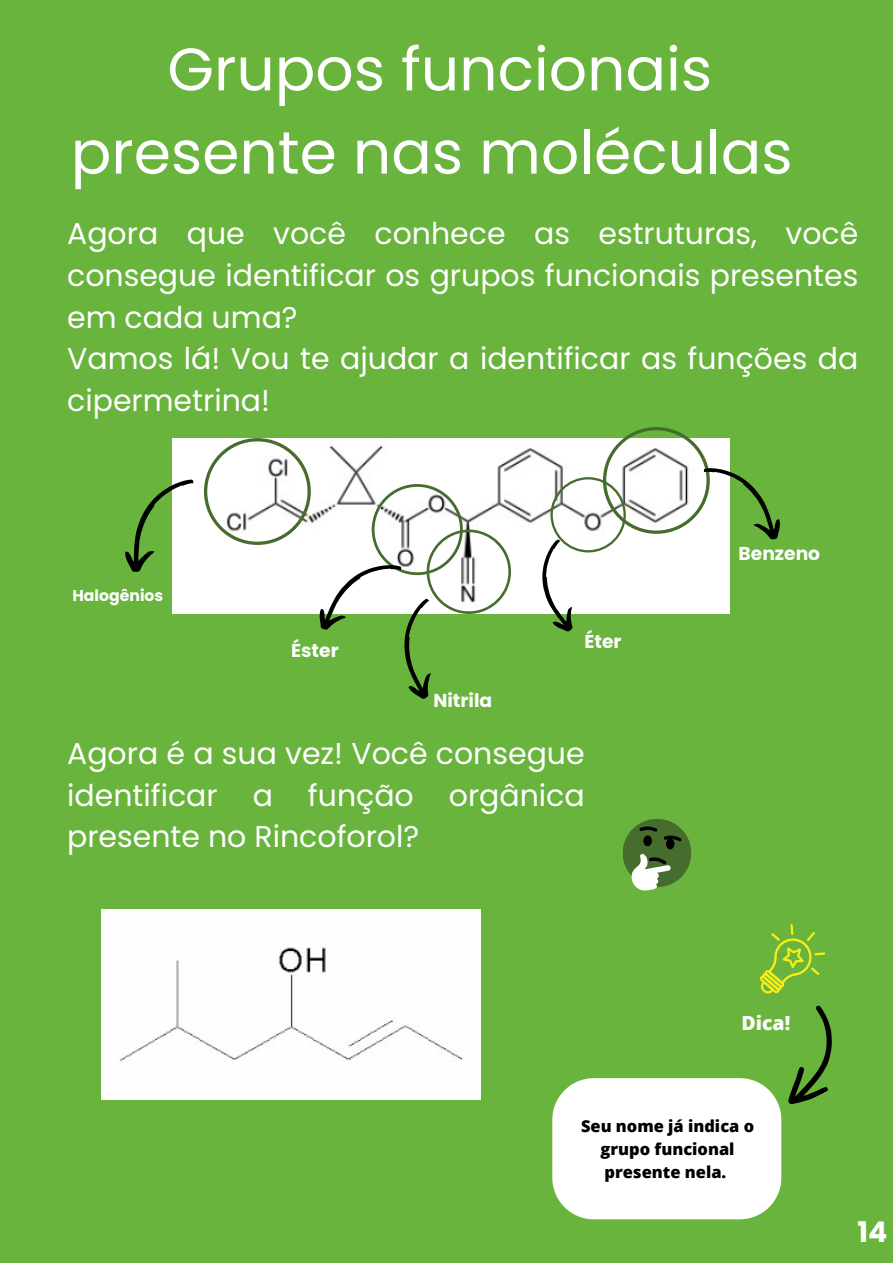
<style>
.page{position:relative;width:893px;height:1264px;background:#fff}
.page>*{position:absolute;margin:0;border:0;box-sizing:border-box;transform-origin:0 0}
.t1{font:60px/83.2px "Poppins";color:#fff;text-align:center}
.t2{font:30px/41.5px "Poppins";color:#fff;text-align:justify}
.t3{font:700 28.5px "Poppins";color:#fff}
.t4{font:800 19.5px "Open Sans";color:#fff}
.t5{font:700 18.6px "Poppins";color:#fff}
.t6{font:800 16.35px/23px "Open Sans";color:#000;text-align:center}
.t7{font:700 15.6px "Poppins";color:#fff}
</style>
<div class="page">
<div style="left:0;top:0;width:892px;height:1262px;background:#68b43c"></div>
<div style="left:173px;top:438px;width:360px;height:175px;background:#fff"></div>
<svg style="left:754px;top:1005px;width:78px;height:104px"></svg>
<div style="left:552px;top:1078px;width:229px;height:141px;background:#fff;border-radius:42px"></div>
<svg style="left:623px;top:819px;width:68px;height:72px"></svg>
<div style="left:101px;top:909px;width:379px;height:190px;background:#fefefe"></div>
<svg style="left:125px;top:466px;width:70px;height:111px"></svg>
<svg style="left:533px;top:427px;width:247px;height:205px"></svg>
<svg style="left:204px;top:438px;width:307px;height:261px"></svg>
<svg style="left:760px;top:924px;width:65px;height:70px"></svg>
<p class="t1" style="left:71px;top:28px;width:723px">Grupos funcionais presente nas moléculas</p>
<p class="t2" style="left:67px;top:213px;width:792px">Agora que você conhece as estruturas, você consegue identificar os grupos funcionais presentes em cada uma?</p>
<p class="t2" style="left:67px;top:338px;width:792px">Vamos lá! Vou te ajudar a identificar as funções da cipermetrina!</p>
<p class="t7" style="left:73px;top:584px;width:92px">Halogênios</p>
<p class="t5" style="left:291px;top:637px;width:49px">Éster</p>
<p class="t5" style="left:584px;top:628px;width:39px">Éter</p>
<p class="t5" style="left:433px;top:688px;width:60px">Nitrila</p>
<p class="t2" style="left:67px;top:732px;width:519px">Agora é a sua vez! Você consegue identificar a função orgânica presente no Rincoforol?</p>
<p class="t5" style="left:738px;top:540px;width:83px">Benzeno</p>
<p class="t4" style="left:741px;top:1009px;width:50px">Dica!</p>
<p class="t6" style="left:581px;top:1113px;width:175px">Seu nome já indica o grupo funcional presente nela.</p>
<p class="t3" style="left:857px;top:1211px;width:31px">14</p>
</div>
